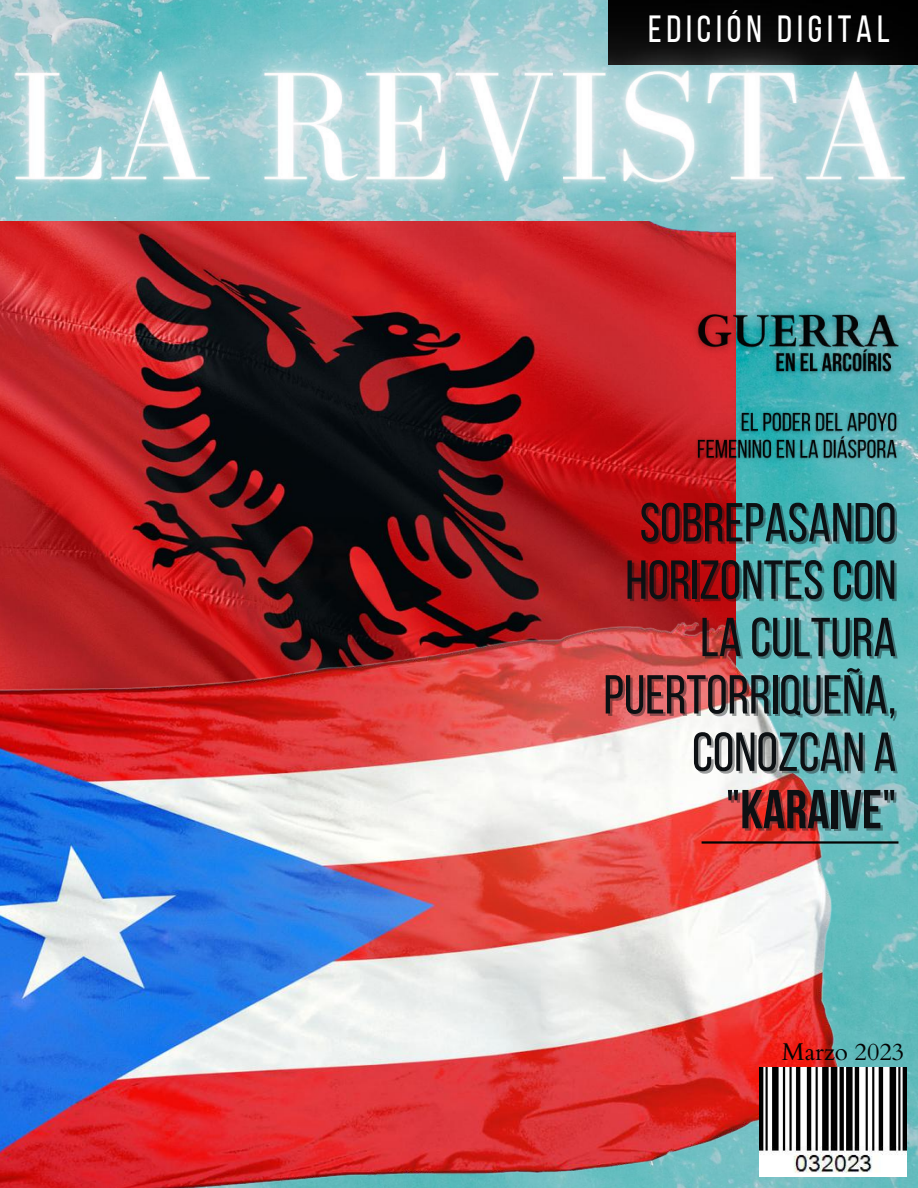
<style>
.page{position:relative;width:918px;height:1188px;background:#fff}
.page>*{position:absolute;margin:0;border:0;box-sizing:border-box;transform-origin:0 0}
.t1{font:54.75px/57.3px "Bebas Neue";color:#0c1013;text-align:right}
.t2{font:37.8px "Bebas Neue";letter-spacing:.125em;color:#fff}
.t3{font:24.3px "Cardo";color:#040404}
.s1{color:rgb(12 16 19/.4)}
.s2{font-weight:700}
</style>
<div class="page">
<img style="left:736px;top:377px;width:182px;height:198px">
<img style="left:0;top:377px;width:736px;height:198px">
<img style="left:0;top:575px;width:918px;height:613px">
<img style="left:759px;top:1068px;width:147px;height:109px">
<hr style="left:702px;top:841px;width:196px;height:3px;background:#040404">
<img style="left:0;top:0;width:918px;height:377px">
<img style="left:690px;top:405px;width:213px;height:67px">
<img style="left:684px;top:291px;width:225px;height:86px">
<img style="left:768px;top:342px;width:131px;height:43px">
<p class="t2" style="left:648px;top:14px;width:243px">EDICIÓN DIGITAL</p>
<p class="t1" style="left:604px;top:499px;width:297px">SOBREPASANDO<br>HORIZONTESCON<br>LA CULTURA<br>PUERTORRIQUEÑA,<br>CONOZCAN A <span class="s1">"</span><span class="s2">KARAIVE</span><span class="s1">"</span></p>
<p class="t3" style="left:782px;top:1036px;width:124px">Marzo 2023</p>
</div>
